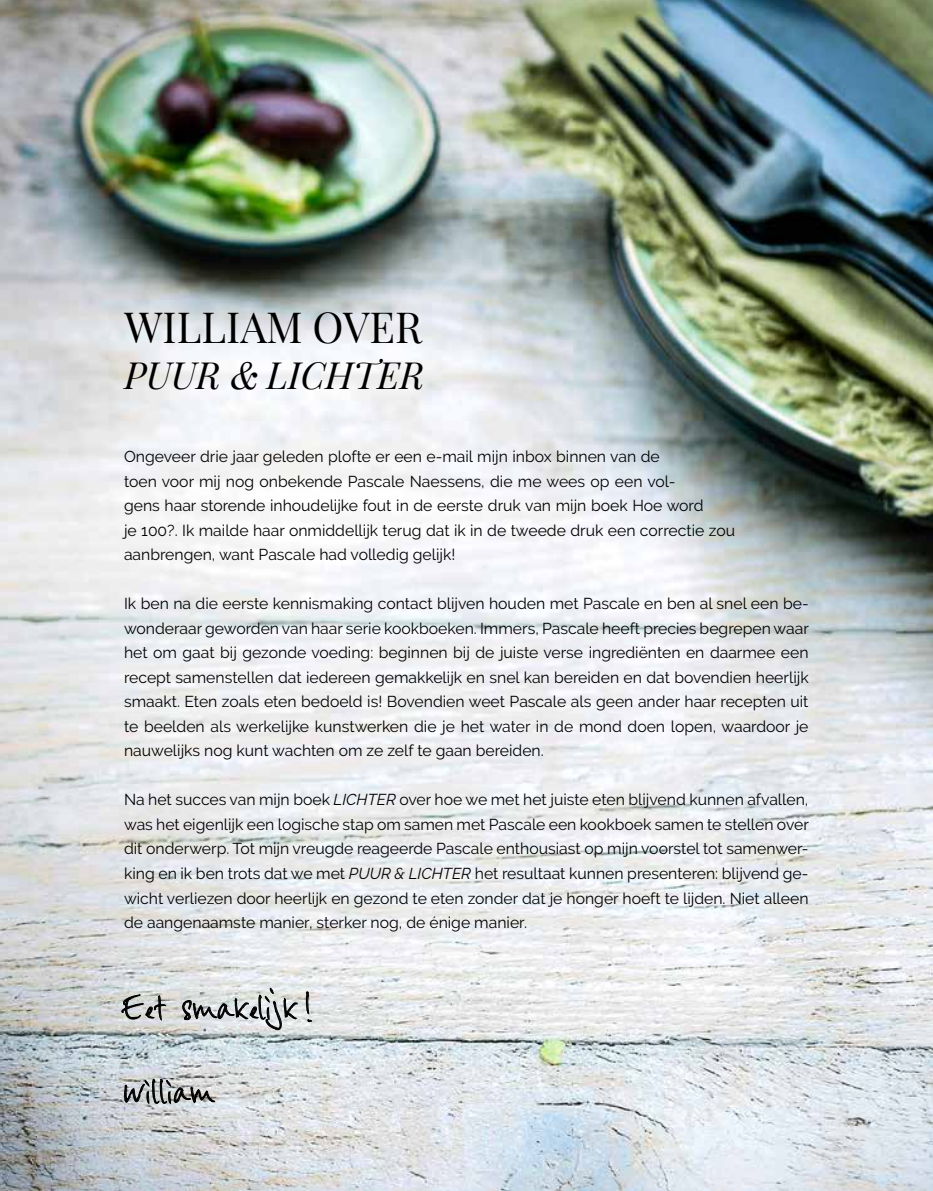
<style>
.page{position:relative;width:933px;height:1191px;background:#fff}
.page>*{position:absolute;margin:0;border:0;box-sizing:border-box;transform-origin:0 0}
.t1{font:42px "Playfair Display";color:#000}
.t2{font:italic 36.75px "Playfair Display";color:#000}
.t3{font:33.25px "Byrow";color:#000}
.t4{font:15.75px/24.5px "Raleway";color:#000;text-align:justify}
.s1{font-family:"Century Expanded LT Std"}
.s2{font-style:italic}
</style>
<div class="page">
<img style="left:0;top:0;width:933px;height:1191px">
<svg style="left:120px;top:986px;width:46px;height:35px"></svg>
<svg style="left:180px;top:986px;width:118px;height:46px"></svg>
<svg style="left:306px;top:991px;width:6px;height:31px"></svg>
<svg style="left:124px;top:1078px;width:91px;height:26px"></svg>
<h1 class="t1" style="left:124px;top:301px;width:299px">WILLIAM OVER</h1>
<h2 class="t2" style="left:124px;top:350px;width:301px">PUUR <span class="s1">&amp;</span> LICHTER</h2>
<p class="t4" style="left:124px;top:444px;width:612px;text-align:left">Ongeveer drie jaar geleden plofte er een e-mail mijn inbox binnen van de<br>toen voor mij nog onbekende Pascale Naessens, die me wees op een vol-<br>gens haar storende inhoudelijke fout in de eerste druk van mijn boek Hoe word<br>je 100?. Ik mailde haar onmiddellijk terug dat ik in de tweede druk een correctie zou aanbrengen, want Pascale had volledig gelijk!</p>
<p class="t4" style="left:124px;top:591px;width:686px">Ik ben na die eerste kennismaking contact blijven houden met Pascale en ben al snel een be&shy;wonderaar geworden van haar serie kookboeken. Immers, Pascale heeft precies begrepen waar het om gaat bij gezonde voeding: beginnen bij de juiste verse ingrediënten en daarmee een recept samenstellen dat iedereen gemakkelijk en snel kan bereiden en dat bovendien heerlijk smaakt. Eten zoals eten bedoeld is! Bovendien weet Pascale als geen ander haar recepten uit te beelden als werkelijke kunstwerken die je het water in de mond doen lopen, waardoor je nauwelijks nog kunt wachten om ze zelf te gaan bereiden.</p>
<p class="t4" style="left:124px;top:787px;width:686px">Na het succes van mijn boek <span class="s2">LICHTER</span> over hoe we met het juiste eten blijvend kunnen afvallen, was het eigenlijk een logische stap om samen met Pascale een kookboek samen te stellen over dit onderwerp. Tot mijn vreugde reageerde Pascale enthousiast op mijn voorstel tot samenwer&shy;king en ik ben trots dat we met <span class="s2">PUUR &amp; LICHTER</span> het resultaat kunnen presenteren: blijvend ge&shy;wicht verliezen door heerlijk en gezond te eten zonder dat je honger hoeft te lijden. Niet alleen de aangenaamste manier, sterker nog, de énige manier.</p>
<h3 class="t3" style="left:124px;top:981px;width:193px">Eet smakelijk!</h3>
<h3 class="t3" style="left:124px;top:1065px;width:93px">William</h3>
</div>
